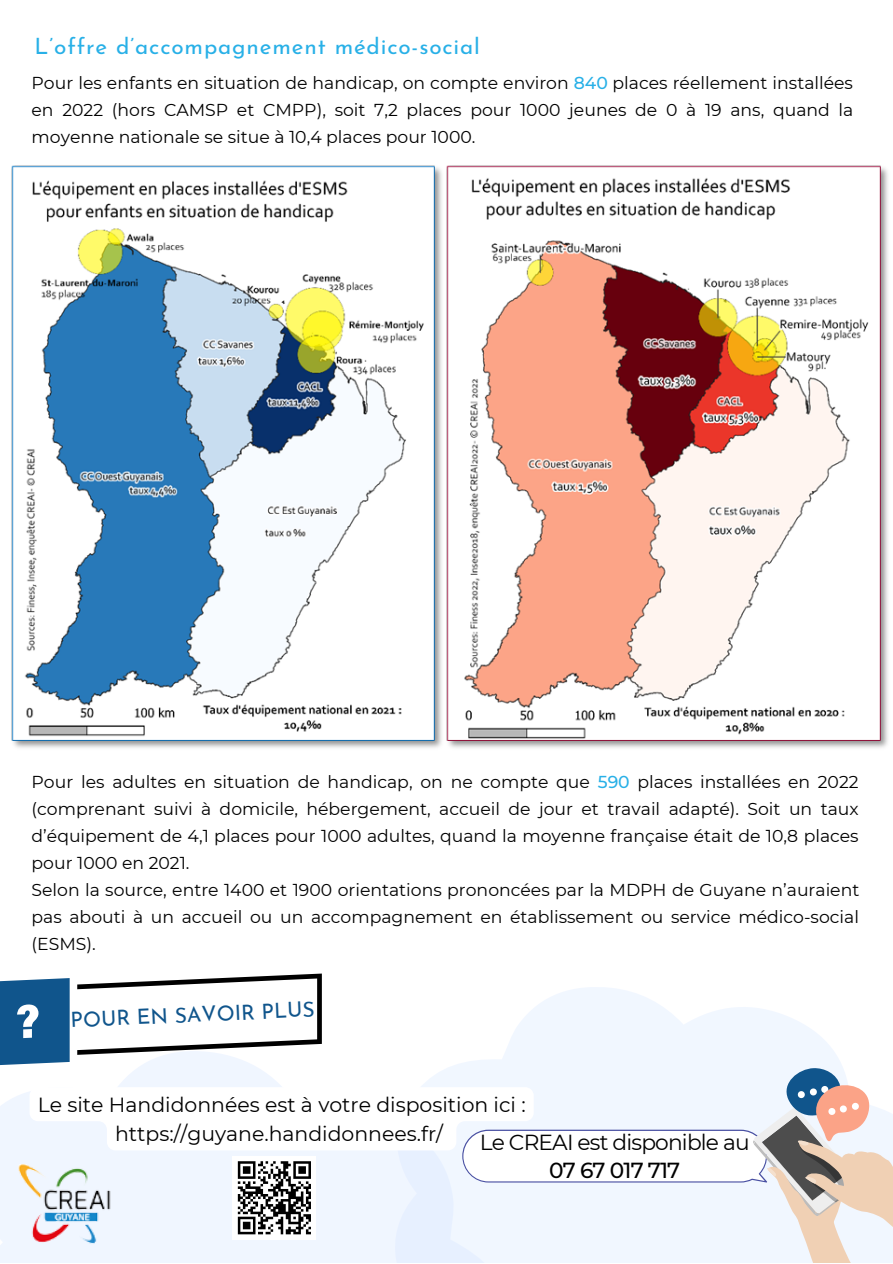
<style>
.page{position:relative;width:893px;height:1264px;background:#fff}
.page>*{position:absolute;margin:0;border:0;box-sizing:border-box;transform-origin:0 0}
.t1{font:22.5px "Josefin Sans";letter-spacing:.04em;color:#28b0e7}
.t2{font:21.75px "Montserrat";letter-spacing:-.04em;color:#000}
.t3{font:500 21.75px "Montserrat";letter-spacing:-.04em;color:#000}
.t4{font:21px "Josefin Sans";color:#10558c}
.t5{font:20.4px/29.2px "Montserrat";color:#000;text-align:center}
.t6{font:17.25px/27px "Montserrat";color:#000}
.s1{font-weight:500;color:#28b0e7}
</style>
<div class="page">
<img style="left:447px;top:165px;width:441px;height:583px">
<img style="left:11px;top:165px;width:436px;height:583px">
<svg style="left:0;top:973px;width:892px;height:289px"></svg>
<h1 class="t1" style="left:34px;top:38px;width:447px">L’offre d’accompagnement médico-social</h1>
<p class="t6" style="left:32px;top:69px;width:823px;text-align:justify">Pour les enfants en situation de handicap, on compte environ <span class="s1">840</span> places réellement installées en 2022 (hors CAMSP et CMPP), soit 7,2 places pour 1000 jeunes de 0 à 19 ans, quand la moyenne nationale se situe à 10,4 places pour 1000.</p>
<p class="t6" style="left:32px;top:768px;width:829px">Pour les adultes en situation de handicap, on ne compte que <span class="s1">590</span> places installées en 2022 (comprenant suivi à domicile, hébergement, accueil de jour et travail adapté). Soit un taux d’équipement de 4,1 places pour 1000 adultes, quand la moyenne française était de 10,8 places pour 1000 en 2021.<br>Selon la source, entre 1400 et 1900 orientations prononcées par la MDPH de Guyane n’auraient pas abouti à un accueil ou un accompagnement en établissement ou service médico-social (ESMS).</p>
<p class="t4" style="left:70px;top:1012px;width:246px;rotate:-3deg">POUR EN SAVOIR PLUS</p>
<p class="t5" style="left:38px;top:1089px;width:489px">Le site Handidonnées est à votre disposition ici : https://guyane.handidonnees.fr/</p>
<p class="t2" style="left:479px;top:1129px;width:271px">Le CREAI est disponible au</p>
<p class="t3" style="left:549px;top:1156px;width:133px">07 67 017 717</p>
</div>
